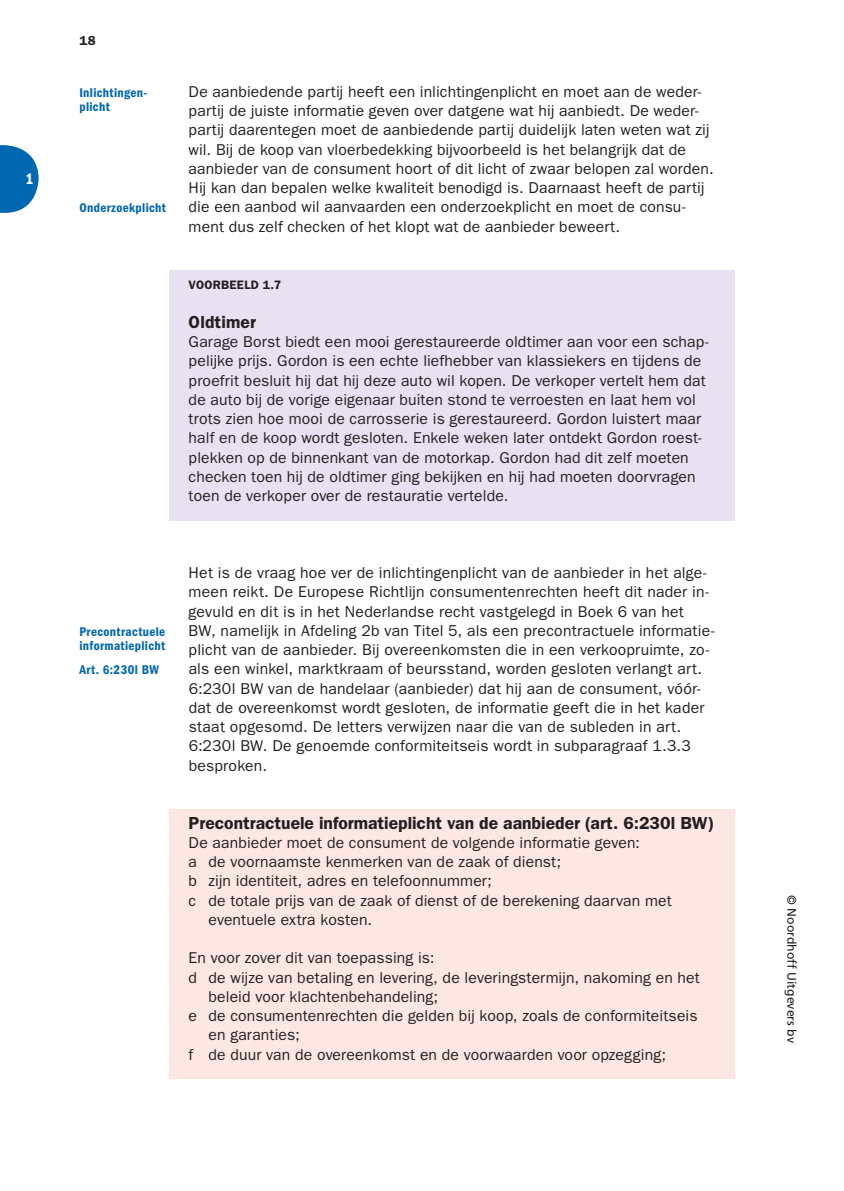
<style>
.page{position:relative;width:844px;height:1191px;background:#fff}
.page>*{position:absolute;margin:0;border:0;box-sizing:border-box;transform-origin:0 0}
.t1{font:600 17.5px "ITC Franklin Gothic Std";color:#231f20}
.t2{font:15.75px/19.2px "ITC Franklin Gothic Std";letter-spacing:.01em;color:#231f20}
.t3{font:15.75px "ITC Franklin Gothic Std Dm Cd";color:#fff}
.t4{font:13.12px/14.3px "ITC Franklin Gothic Std Dm Cd";letter-spacing:.025em;color:#0067b1}
.t5{font:600 13.12px "ITC Franklin Gothic Std";color:#231f20}
.t6{font:12.25px "Frutiger LT Std";color:#231f20}
.t7{font:600 12.25px "ITC Franklin Gothic Std";letter-spacing:.02em;color:#231f20}
</style>
<div class="page">
<svg style="left:0;top:145px;width:39px;height:68px"></svg>
<div style="left:169px;top:270px;width:565px;height:250px;background:#e6e2f1"></div>
<div style="left:169px;top:809px;width:565px;height:269px;background:#fde7e3"></div>
<p class="t3" style="left:26px;top:173px;width:10px">1</p>
<p class="t5" style="left:79px;top:35px;width:18px">18</p>
<p class="t4" style="left:79px;top:86px;width:69px">Inlichtingen&shy;plicht</p>
<p class="t4" style="left:79px;top:202px;width:88px">Onderzoekplicht</p>
<p class="t2" style="left:188px;top:83px;width:526px">De aanbiedende partij heeft een inlichtingenplicht en moet aan de weder&shy;partij de juiste informatie geven over datgene wat hij aanbiedt. De weder&shy;partij daarentegen moet de aanbiedende partij duidelijk laten weten wat zij wil. Bij de koop van vloerbedekking bijvoorbeeld is het belangrijk dat de aanbieder van de consument hoort of dit licht of zwaar belopen zal worden.<br>Hij kan dan bepalen welke kwaliteit benodigd is. Daarnaast heeft de partij die een aanbod wil aanvaarden een onderzoekplicht en moet de consu&shy;ment dus zelf checken of het klopt wat de aanbieder beweert.</p>
<p class="t7" style="left:189px;top:280px;width:94px">VOORBEELD 1.7</p>
<p class="t1" style="left:189px;top:315px;width:69px">Oldtimer</p>
<p class="t2" style="left:189px;top:333px;width:521px">Garage Borst biedt een mooi gerestaureerde oldtimer aan voor een schap&shy;pelijke prijs. Gordon is een echte liefhebber van klassiekers en tijdens de proefrit besluit hij dat hij deze auto wil kopen. De verkoper vertelt hem dat de auto bij de vorige eigenaar buiten stond te verroesten en laat hem vol trots zien hoe mooi de carrosserie is gerestaureerd. Gordon luistert maar half en de koop wordt gesloten. Enkele weken later ontdekt Gordon roest&shy;plekken op de binnenkant van de motorkap. Gordon had dit zelf moeten checken toen hij de oldtimer ging bekijken en hij had moeten doorvragen toen de verkoper over de restauratie vertelde.</p>
<p class="t4" style="left:79px;top:625px;width:87px">Precontractuele informatieplicht</p>
<p class="t4" style="left:79px;top:664px;width:81px">Art. 6:230l BW</p>
<p class="t2" style="left:189px;top:564px;width:527px">Het is de vraag hoe ver de inlichtingenplicht van de aanbieder in het alge&shy;meen reikt. De Europese Richtlijn consumentenrechten heeft dit nader in&shy;gevuld en dit is in het Nederlandse recht vastgelegd in Boek 6 van het BW, namelijk in Afdeling 2b van Titel 5, als een precontractuele informatie&shy;plicht van de aanbieder. Bij overeenkomsten die in een verkoopruimte, zo&shy;als een winkel, marktkraam of beursstand, worden gesloten verlangt art.<br>6:230l BW van de handelaar (aanbieder) dat hij aan de consument, vóór&shy;dat de overeenkomst wordt gesloten, de informatie geeft die in het kader staat opgesomd. De letters verwijzen naar die van de subleden in art.<br>6:230l BW. De genoemde conformiteitseis wordt in subparagraaf 1.3.3 besproken.</p>
<p class="t1" style="left:189px;top:816px;width:527px">Precontractuele informatieplicht van de aanbieder (art. 6:230l BW)</p>
<p class="t2" style="left:189px;top:834px;width:452px">De aanbieder moet de consument de volgende informatie geven:</p>
<p class="t2" style="left:189px;top:853px;width:374px">a de voornaamste kenmerken van de zaak of dienst;</p>
<p class="t2" style="left:189px;top:872px;width:304px">b zijn identiteit, adres en telefoonnummer;</p>
<p class="t2" style="left:189px;top:891px;width:484px">c de totale prijs van de zaak of dienst of de berekening daarvan met</p>
<p class="t2" style="left:208px;top:911px;width:165px">eventuele extra kosten.</p>
<p class="t2" style="left:189px;top:949px;width:247px">En voor zover dit van toepassing is:</p>
<p class="t2" style="left:189px;top:968px;width:512px">d de wijze van betaling en levering, de leveringstermijn, nakoming en het</p>
<p class="t2" style="left:208px;top:988px;width:231px">beleid voor klachtenbehandeling;</p>
<p class="t2" style="left:189px;top:1007px;width:510px">e de consumentenrechten die gelden bij koop, zoals de conformiteitseis</p>
<p class="t2" style="left:208px;top:1026px;width:93px">en garanties;</p>
<p class="t2" style="left:189px;top:1045px;width:479px">f de duur van de overeenkomst en de voorwaarden voor opzegging;</p>
<p class="t6" style="left:797px;top:895px;width:149px;rotate:90deg">© Noordhoff Uitgevers bv</p>
</div>
